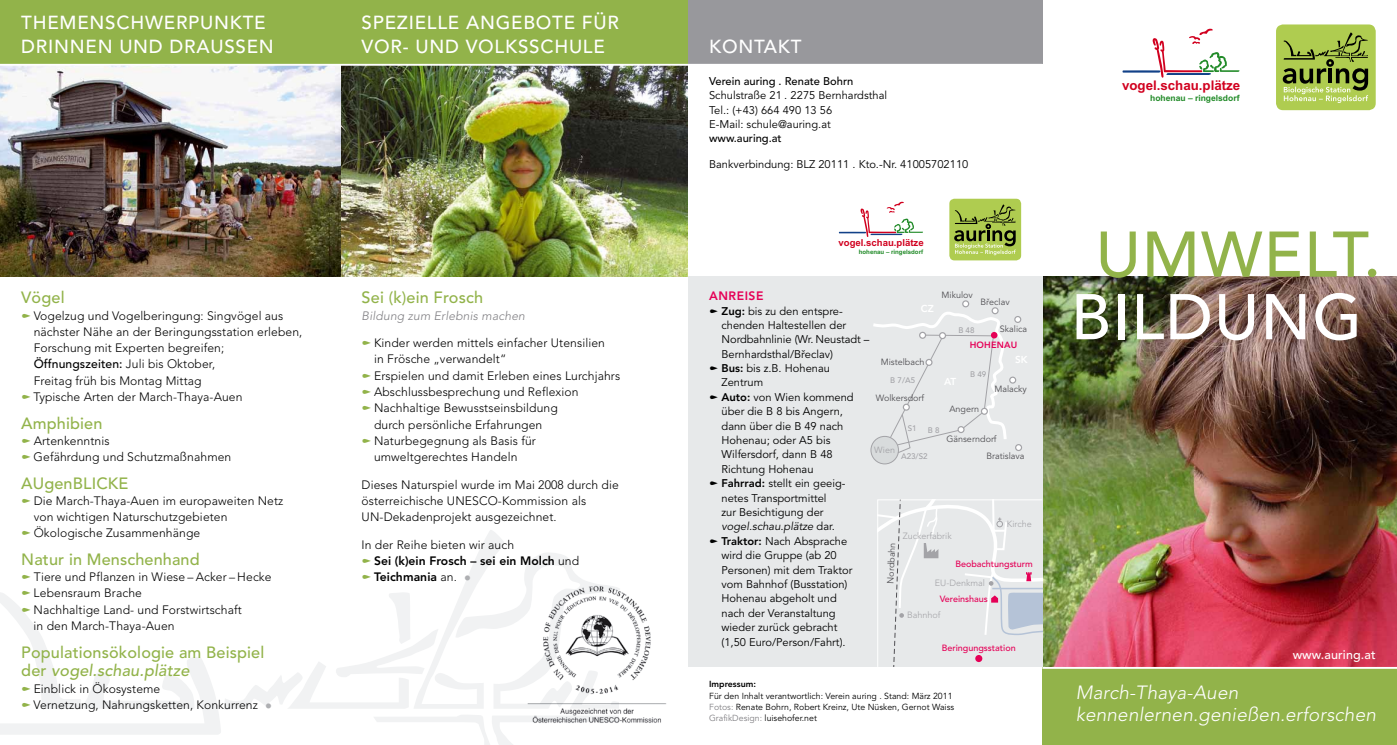
<style>
.page{position:relative;width:1397px;height:745px;background:#fff}
.page>*{position:absolute;margin:0;border:0;box-sizing:border-box;transform-origin:0 0}
.t1{font:500 63.75px "Avenir";color:#92b34a}
.t2{font:500 63.75px "Avenir";letter-spacing:.02em;color:#fff}
.t3{font:italic 300 19px/22.5px "Avenir";letter-spacing:.01em;color:#fff}
.t4{font:500 18.75px/23.1px "Avenir";letter-spacing:.04em;color:#fff}
.t5{font:500 16.25px/18.8px "Avenir";letter-spacing:.01em;color:#92b34a}
.t6{font:700 13.25px "M Arial";color:#d1001f}
.t7{font:500 12.5px "Avenir";color:#fff}
.t8{font:300 12.12px/16.2px "Avenir";letter-spacing:.01em;color:#000}
.t9{font:800 12.12px/16.2px "Avenir";letter-spacing:.005em;color:#000}
.t10{font:italic 300 12.12px "Avenir";letter-spacing:.015em;color:#818084}
.t11{font:800 12.12px "Avenir";letter-spacing:.045em;color:#e50056}
.t12{font:11.12px/14.4px "Avenir";color:#000}
.t13{font:500 11.12px "Avenir";color:#000}
.t14{font:800 10px "Avenir";color:#fff}
.t15{font:700 9.62px "M Arial";color:#d1001f}
.t16{font:9px "Avenir";color:#504f53}
.t17{font:500 9px "Avenir";color:#e50056}
.t18{font:300 9px "Avenir";color:#a3a3a7}
.t19{font:800 9px "Avenir";letter-spacing:.02em;color:#e50056}
.t20{font:9px "Avenir";color:#a3a3a7}
.t21{font:8.75px/11.2px "Avenir";color:#000}
.t22{font:800 8.75px "Avenir";color:#000}
.t23{font:700 8.5px "M Arial";letter-spacing:-.005em;color:#228b29}
.t24{font:500 8px "Avenir";color:#a3a3a7}
.t25{font:700 6.12px "M Arial";letter-spacing:-.005em;color:#228b29}
.s1{font-weight:500}
.s2{font-style:italic}
.s3{font-weight:300}
.s4{font-weight:800}
.s5{color:#818084}
</style>
<div class="page">
<div style="left:687px;top:0;width:355px;height:64px;background:#98989c"></div>
<div style="left:1042px;top:666px;width:354px;height:78px;background:#92b34a"></div>
<img style="left:0;top:66px;width:687px;height:210px">
<div style="left:0;top:0;width:687px;height:64px;background:#92b34a"></div>
<img style="left:620px;top:591px;width:47px;height:132px">
<img style="left:1042px;top:276px;width:354px;height:390px">
<div style="left:1275px;top:24px;width:100px;height:86px;background:#afcc50;border-radius:7px"></div>
<div style="left:1325px;top:59px;width:8px;height:8px;border:2px solid #000;border-radius:50%"></div>
<svg style="left:1283px;top:32px;width:84px;height:30px"></svg>
<svg style="left:1282px;top:68px;width:85px;height:35px"></svg>
<svg style="left:1122px;top:29px;width:117px;height:49px"></svg>
<div style="left:687px;top:276px;width:355px;height:390px;background:#e7e9ea"></div>
<div style="left:870px;top:436px;width:28px;height:27px;background:#d8dbdc;border-radius:50%"></div>
<div style="left:870px;top:435px;width:28px;height:29px;border:1px solid #a3a3a7;border-radius:50%"></div>
<svg style="left:870px;top:301px;width:151px;height:153px"></svg>
<div style="left:962px;top:300px;width:7px;height:7px;border:1px solid #a3a3a7;border-radius:50%"></div>
<svg style="left:877px;top:499px;width:165px;height:168px"></svg>
<hr style="left:1042px;top:666px;width:354px;height:2px;background:#fff">
<div style="left:949px;top:198px;width:71px;height:62px;background:#afcc50;border-radius:5px"></div>
<svg style="left:954px;top:204px;width:61px;height:51px"></svg>
<svg style="left:838px;top:202px;width:84px;height:35px"></svg>
<svg style="left:0;top:530px;width:620px;height:214px"></svg>
<h3 class="t4" style="left:21px;top:12px;width:254px">Themenschwerpunkte drinnen und draussen</h3>
<h3 class="t4" style="left:361px;top:12px;width:259px">Spezielle Angebote für<br>Vor- und Volksschule</h3>
<h3 class="t5" style="left:21px;top:288px;width:45px">Vögel</h3>
<p class="t8" style="left:34px;top:307px;width:270px">Vogelzug und Vogelberingung: Singvögel aus nächster Nähe an der Beringungsstation erleben, Forschung mit Experten begreifen; <span class="s1">Öffnungszeiten:</span> Juli bis Oktober,<br>Freitag früh bis Montag Mittag<br>Typische Arten der March-Thaya-Auen</p>
<h3 class="t5" style="left:21px;top:413px;width:83px">Amphibien</h3>
<p class="t8" style="left:34px;top:432px;width:199px">Artenkenntnis<br>Gefährdung und Schutzmaßnahmen</p>
<h3 class="t5" style="left:21px;top:473px;width:62px">AUgenBLICKE</h3>
<p class="t8" style="left:34px;top:492px;width:251px">Die March-Thaya-Auen im europaweiten Netz von wichtigen Naturschutzgebieten<br>Ökologische Zusammenhänge</p>
<h3 class="t5" style="left:21px;top:550px;width:180px">Natur in Menschenhand</h3>
<p class="t8" style="left:34px;top:568px;width:239px">Tiere und Pflanzen in Wiese – Acker – Hecke<br>Lebensraum Brache<br>Nachhaltige Land- und Forstwirtschaft<br>in den March-Thaya-Auen</p>
<h3 class="t5" style="left:21px;top:642px;width:244px">Populationsökologie am Beispiel der <span class="s2">vogel.schau.plätze</span></h3>
<p class="t8" style="left:34px;top:679px;width:226px">Einblick in Ökosysteme<br>Vernetzung, Nahrungsketten, Konkurrenz</p>
<h3 class="t5" style="left:361px;top:288px;width:123px">Sei (k)ein Frosch</h3>
<p class="t10" style="left:361px;top:308px;width:165px">Bildung zum Erlebnis machen</p>
<p class="t8" style="left:374px;top:334px;width:248px">Kinder werden mittels einfacher Utensilien<br>in Frösche „verwandelt“<br>Erspielen und damit Erleben eines Lurchjahrs Abschlussbesprechung und Reflexion Nachhaltige Bewusstseinsbildung<br>durch persönliche Erfahrungen Naturbegegnung als Basis für umweltgerechtes Handeln</p>
<p class="t8" style="left:361px;top:476px;width:258px">Dieses Naturspiel wurde im Mai 2008 durch die österreichische UNESCO-Kommission als<br>UN-Dekadenprojekt ausgezeichnet.</p>
<p class="t9" style="left:374px;top:536px;width:207px;text-indent:-12px"><span class="s3">In der Reihe bieten wir auch<br></span>Sei (k)ein Frosch – sei ein Molch <span class="s3">und<br></span>Teichmania <span class="s3">an.</span></p>
<h3 class="t4" style="left:709px;top:35px;width:94px">Kontakt</h3>
<p class="t13" style="left:709px;top:74px;width:146px">Verein auring . Renate Bohrn</p>
<p class="t12" style="left:709px;top:88px;width:179px">Schulstraße 21 . 2275 Bernhardsthal<br>Tel.: (+43) 664 490 13 56<br>E-Mail: schule@auring.at</p>
<p class="t13" style="left:709px;top:132px;width:74px">www.auring.at</p>
<p class="t12" style="left:709px;top:157px;width:261px">Bankverbindung: BLZ 20111 . Kto.-Nr. 41005702110</p>
<p class="t15" style="left:838px;top:237px;width:87px">vogel.schau.plätze</p>
<p class="t25" style="left:858px;top:248px;width:66px">hohenau – ringelsdorf</p>
<p class="t16" style="left:941px;top:289px;width:33px">Mikulov</p>
<p class="t11" style="left:709px;top:288px;width:56px">Anreise</p>
<p class="t12" style="left:721px;top:303px;width:149px"><span class="s4">Zug:</span> bis zu den entspre&shy;chenden Haltestellen der<br>Nordbahnlinie (Wr. Neustadt –<br>Bernhardsthal/Brˇeclav)<br><span class="s4">Bus:</span> bis z.B. Hohenau<br>Zentrum<br><span class="s4">Auto:</span> von Wien kommend über die B 8 bis Angern, dann über die B 49 nach<br>Hohenau; oder A5 bis<br>Wilfersdorf, dann B 48<br>Richtung Hohenau<br><span class="s4">Fahrrad:</span> stellt ein geeig&shy;netes Transportmittel<br>zur Besichtigung der <span class="s2">vogel.schau.plätze</span> dar.<br><span class="s4">Traktor:</span> Nach Absprache wird die Gruppe (ab 20<br>Personen) mit dem Traktor vom Bahnhof (Busstation)<br>Hohenau abgeholt und<br>nach der Veranstaltung wieder zurück gebracht<br>(1,50 Euro/Person/Fahrt).</p>
<p class="t16" style="left:980px;top:296px;width:31px">Brˇeclav</p>
<p class="t14" style="left:920px;top:303px;width:15px">CZ</p>
<p class="t16" style="left:999px;top:323px;width:29px">Skalica</p>
<p class="t24" style="left:958px;top:325px;width:18px">B 48</p>
<p class="t19" style="left:969px;top:340px;width:49px">Hoh enau</p>
<p class="t14" style="left:1014px;top:354px;width:14px">SK</p>
<p class="t16" style="left:880px;top:356px;width:45px">Mistelbach</p>
<p class="t24" style="left:970px;top:369px;width:18px">B 49</p>
<p class="t24" style="left:890px;top:375px;width:26px">B 7/A5</p>
<p class="t14" style="left:943px;top:375px;width:14px">AT</p>
<p class="t16" style="left:994px;top:383px;width:34px">Malacky</p>
<p class="t16" style="left:875px;top:393px;width:50px">Wolkersdorf</p>
<p class="t16" style="left:949px;top:404px;width:31px">Angern</p>
<p class="t24" style="left:907px;top:423px;width:10px">S1</p>
<p class="t24" style="left:927px;top:425px;width:13px">B 8</p>
<p class="t16" style="left:946px;top:433px;width:52px">Gänserndorf</p>
<p class="t20" style="left:874px;top:444px;width:22px">Wien</p>
<p class="t16" style="left:986px;top:450px;width:40px">Bratislava</p>
<p class="t24" style="left:901px;top:451px;width:28px">A23/S2</p>
<p class="t18" style="left:1006px;top:518px;width:26px">Kirche</p>
<p class="t18" style="left:902px;top:530px;width:50px">Zuckerfabrik</p>
<p class="t18" style="left:934px;top:577px;width:51px">EU-Denkmal</p>
<p class="t16" style="left:885px;top:582px;width:42px;rotate:-87deg">Nordbahn</p>
<p class="t17" style="left:955px;top:558px;width:79px">Beobachtungsturm</p>
<p class="t17" style="left:939px;top:593px;width:50px">Vereinshaus</p>
<p class="t18" style="left:906px;top:609px;width:35px">Bahnhof</p>
<p class="t17" style="left:941px;top:642px;width:76px">Beringungsstation</p>
<p class="t22" style="left:709px;top:678px;width:48px">Impressum:</p>
<p class="t21" style="left:709px;top:690px;width:246px">Für den Inhalt verantwortlich: Verein auring . Stand: März 2011<br><span class="s5">Fotos:</span> Renate Bohrn, Robert Kreinz, Ute Nüsken, Gernot Waiss<br><span class="s5">GrafikDesign:</span> luisehofer.net</p>
<p class="t6" style="left:1121px;top:78px;width:120px">vogel.schau.plätze</p>
<p class="t23" style="left:1149px;top:93px;width:91px">hohenau – ringelsdorf</p>
<h1 class="t1" style="left:1095px;top:217px;width:287px">U mwelt.</h1>
<h1 class="t2" style="left:1070px;top:280px;width:293px">Bildung</h1>
<p class="t7" style="left:1292px;top:646px;width:84px">www.auring.at</p>
<h2 class="t3" style="left:1075px;top:680px;width:302px">March-Thaya-Auen kennenlernen.genießen.erforschen</h2>
</div>
